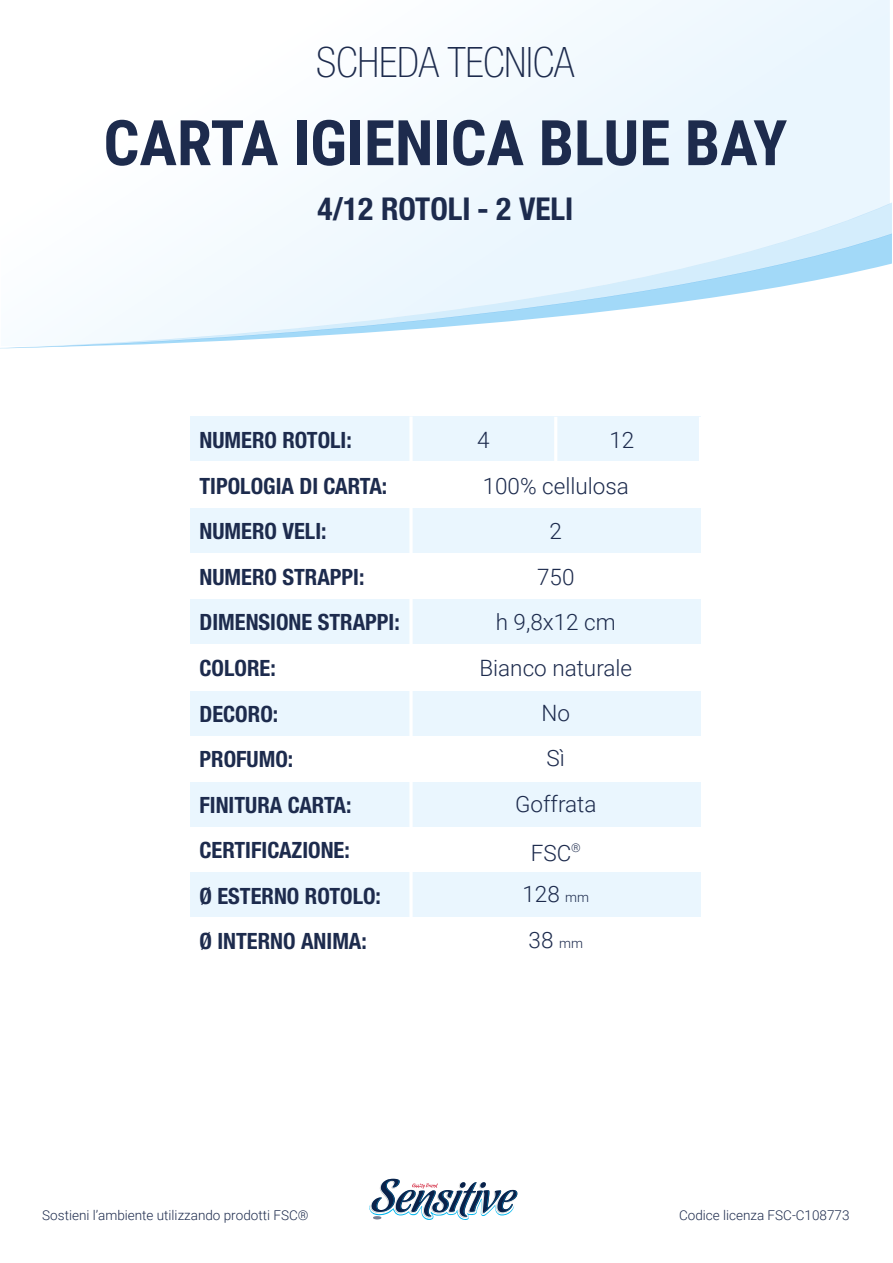
<style>
.page{position:relative;width:893px;height:1263px;background:#fff}
.page>*{position:absolute;margin:0;border:0;box-sizing:border-box;transform-origin:0 0}
.t1{font:700 63px "Roboto Condensed";color:#1d2b4d}
.t2{font:100 condensed 42px "Helvetica Neue LT Std";color:#1d2b4d}
.t3{font:700 condensed 31.5px "Helvetica Neue LT Std";color:#1d2b4d}
.t4{font:700 condensed 22.5px "Helvetica Neue LT Std";color:#1d2b4d}
.t5{font:300 22.5px/45.5px "Roboto";color:#1d2b4d;text-align:right}
.t6{font:300 13.5px "Roboto";color:#1d2b4d}
.s1{font-size:13.5px}
</style>
<div class="page">
<svg style="left:292px;top:0;width:598px;height:203px"></svg>
<svg style="left:0;top:203px;width:892px;height:146px;fill:#f1f9fe"></svg>
<div style="left:190px;top:417px;width:511px;height:44px;background:#eaf6fe"></div>
<hr style="left:554px;top:417px;width:3px;height:501px;background:#fff">
<hr style="left:699px;top:417px;width:3px;height:501px;background:#fff">
<div style="left:190px;top:508px;width:511px;height:44px;background:#eaf6fe"></div>
<div style="left:190px;top:600px;width:511px;height:44px;background:#eaf6fe"></div>
<div style="left:190px;top:691px;width:511px;height:44px;background:#eaf6fe"></div>
<div style="left:190px;top:783px;width:511px;height:44px;background:#eaf6fe"></div>
<div style="left:190px;top:872px;width:511px;height:44px;background:#eaf6fe"></div>
<hr style="left:409px;top:416px;width:4px;height:540px;background:#fff">
<svg style="left:369px;top:1178px;width:149px;height:42px"></svg>
<h2 class="t2" style="left:316px;top:39px;width:260px">SCHEDA TECNICA</h2>
<h1 class="t1" style="left:103px;top:99px;width:685px">CARTA IGIENICA BLUE BAY</h1>
<h3 class="t3" style="left:318px;top:189px;width:257px">4/12 ROTOLI - 2 VELI</h3>
<p class="t4" style="left:199px;top:427px;width:154px">NUMERO ROTOLI:</p>
<p class="t4" style="left:199px;top:472px;width:189px">TIPOLOGIA DI CARTA:</p>
<p class="t5" style="left:483px;top:417px;width:153px">12<br>100% cellulosa</p>
<p class="t5" style="left:477px;top:417px;width:14px">4</p>
<p class="t4" style="left:199px;top:518px;width:129px">NUMERO VELI:</p>
<p class="t5" style="left:550px;top:508px;width:14px">2</p>
<p class="t4" style="left:199px;top:563px;width:166px">NUMERO STRAPPI:</p>
<p class="t5" style="left:537px;top:553px;width:39px">750</p>
<p class="t4" style="left:199px;top:609px;width:202px">DIMENSIONE STRAPPI:</p>
<p class="t5" style="left:496px;top:598px;width:121px">h 9,8x12 cm</p>
<p class="t4" style="left:199px;top:654px;width:78px">COLORE:</p>
<p class="t5" style="left:479px;top:644px;width:154px">Bianco naturale</p>
<p class="t4" style="left:199px;top:700px;width:80px">DECORO:</p>
<p class="t5" style="left:541px;top:689px;width:30px">No</p>
<p class="t4" style="left:199px;top:745px;width:95px">PROFUMO:</p>
<p class="t5" style="left:547px;top:734px;width:20px">Sì</p>
<p class="t4" style="left:199px;top:791px;width:154px">FINITURA CARTA:</p>
<p class="t5" style="left:515px;top:780px;width:83px">Goffrata</p>
<p class="t4" style="left:199px;top:836px;width:152px">CERTIFICAZIONE:</p>
<p class="t5" style="left:531px;top:830px;width:52px">FSC<sup>®</sup></p>
<p class="t4" style="left:199px;top:882px;width:183px">Ø ESTERNO ROTOLO:</p>
<p class="t5" style="left:522px;top:871px;width:68px">128 <span class="s1">mm</span></p>
<p class="t4" style="left:199px;top:927px;width:169px">Ø INTERNO ANIMA:</p>
<p class="t5" style="left:529px;top:916px;width:56px">38 <span class="s1">mm</span></p>
<p class="t6" style="left:42px;top:1206px;width:268px">Sostieni l’ambiente utilizzando prodotti FSC®</p>
<p class="t6" style="left:679px;top:1206px;width:172px">Codice licenza FSC-C108773</p>
</div>
